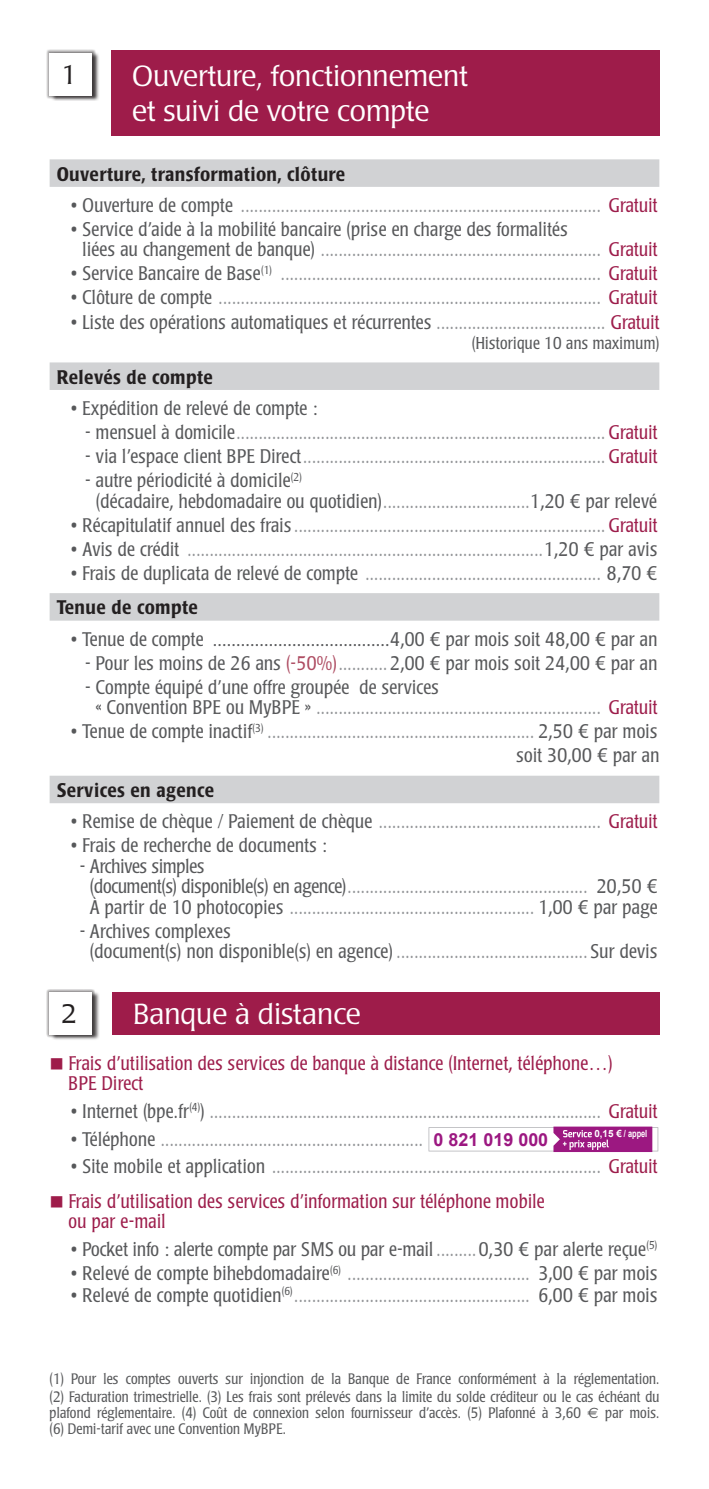
<style>
.page{position:relative;width:709px;height:1489px;background:#fff}
.page>*{position:absolute;margin:0;border:0;box-sizing:border-box;transform-origin:0 0}
.t1{font:300 28.75px/35px "Poppl Laudatio";color:#fff}
.t2{font:300 26.5px "Poppl Laudatio";color:#231f20}
.t3{font:300 condensed 19.5px/34.8px "Poppl Laudatio";letter-spacing:.02em;color:#939598}
.t4{font:300 condensed 19.5px/20.5px "Poppl Laudatio";letter-spacing:.02em;color:#57585a}
.t5{font:300 condensed 19.5px/20.5px "Poppl Laudatio";color:#939598}
.t6{font:300 condensed 19.5px/20.5px "Poppl Laudatio";letter-spacing:.02em;color:#9d1d4b}
.t7{font:500 condensed 19.5px "Poppl Laudatio";letter-spacing:.02em;color:#231f20}
.t8{font:700 18px "Arial";color:#9c1881}
.t9{font:300 condensed 17px "Poppl Laudatio";letter-spacing:.02em;color:#57585a}
.t10{font:300 condensed 15px/16.8px "Poppl Laudatio";letter-spacing:.015em;color:#57585a;text-align:justify}
.t11{font:700 9.75px "Arial";color:#fff}
.s1{color:#57585a}
.s2{color:#9d1d4b}
.s3{color:#939598}
.s4{font-stretch:normal}
.s5{font-weight:500;color:#231f20}
.s6{color:#ae4c62}
.s7{color:#9e1c4a}
.s8{font-family:"Euro Sans";font-weight:400;font-stretch:normal}
</style>
<div class="page">
<div style="left:50px;top:159px;width:609px;height:28px;background:#d1d2d4"></div>
<div style="left:50px;top:362px;width:609px;height:28px;background:#d1d2d4"></div>
<div style="left:50px;top:593px;width:609px;height:27px;background:#d1d2d4"></div>
<div style="left:50px;top:775px;width:609px;height:28px;background:#d1d2d4"></div>
<div style="left:51px;top:52px;width:48px;height:49px;background:#231f20;opacity:.76"></div>
<svg style="left:46px;top:49px;width:50px;height:50px"></svg>
<div style="left:50px;top:53px;width:42px;height:42px;background:#fff"></div>
<div style="left:111px;top:50px;width:548px;height:85px;background:#9e1c4a"></div>
<div style="left:51px;top:991px;width:49px;height:49px;background:#231f20;opacity:.76"></div>
<svg style="left:47px;top:989px;width:48px;height:48px"></svg>
<div style="left:50px;top:991px;width:42px;height:43px;background:#fff"></div>
<div style="left:112px;top:991px;width:547px;height:43px;background:#9e1c4a"></div>
<svg style="left:428px;top:1126px;width:230px;height:25px"></svg>
<h2 class="t2" style="left:61px;top:60px;width:18px">1</h2>
<h1 class="t1" style="left:132px;top:59px;width:337px">Ouverture, fonctionnement et suivi de votre compte</h1>
<p class="t7" style="left:57px;top:163px;width:290px">Ouverture, transformation, clôture</p>
<p class="t3" style="left:71px;top:188px;width:588px"><span class="s1">• Ouverture de compte</span> ................................................................................. <span class="s2">Gratuit</span></p>
<p class="t4" style="left:83px;top:219px;width:576px;text-indent:-12px">• Service d’aide à la mobilité bancaire (prise en charge des formalités<br>liées au changement de banque) <span class="s3">...............................................................</span> <span class="s2">Gratuit</span></p>
<p class="t3" style="left:71px;top:256px;width:588px"><span class="s1">• Service Bancaire de Base</span><sup>(1)</sup> ........................................................................ <span class="s2">Gratuit</span></p>
<p class="t3" style="left:71px;top:280px;width:588px"><span class="s1">• Clôture de compte</span> ...................................................................................... <span class="s2">Gratuit</span></p>
<p class="t4" style="left:71px;top:312px;width:590px">• Liste des opérations automatiques et récurrentes <span class="s3">......................................</span> <span class="s2">Gratuit</span></p>
<p class="t9" style="left:472px;top:334px;width:189px">(Historique 10 ans maximum)</p>
<p class="t7" style="left:57px;top:366px;width:158px">Relevés de compte</p>
<p class="t4" style="left:71px;top:398px;width:248px">• Expédition de relevé de compte <span class="s4">:</span></p>
<p class="t3" style="left:85px;top:415px;width:574px"><span class="s1">- mensuel à domicile</span>................................................................................... <span class="s2">Gratuit</span></p>
<p class="t3" style="left:85px;top:439px;width:574px"><span class="s1">- via l’espace client BPE Direct</span>.................................................................... <span class="s2">Gratuit</span></p>
<p class="t4" style="left:96px;top:470px;width:562px;text-indent:-11px">- autre périodicité à domicile<sup>(2)<br></sup>(décadaire, hebdomadaire ou quotidien)<span class="s3">.................................</span>1,20 € par relevé</p>
<p class="t3" style="left:71px;top:507px;width:588px"><span class="s1">• Récapitulatif annuel des frais</span>...................................................................... <span class="s2">Gratuit</span></p>
<p class="t3" style="left:71px;top:531px;width:588px"><span class="s1">• Avis de crédit</span> ................................................................................<span class="s1">1,20 € par avis</span></p>
<p class="t3" style="left:57px;top:555px;width:602px;text-indent:14px"><span class="s1">• Frais de duplicata de relevé de compte</span> ..................................................... <span class="s1">8,70 €<br></span><span class="s5">Tenue de compte</span></p>
<p class="t4" style="left:71px;top:628px;width:588px">• Tenue de compte <span class="s4">......................................</span>4,00 € par mois soit 48,00 € par an</p>
<p class="t4" style="left:85px;top:652px;width:574px">- Pour les moins de 26 ans <span class="s6">(-50%)</span><span class="s3">...........</span> 2,00 € par mois soit 24,00 € par an</p>
<p class="t3" style="left:96px;top:676px;width:563px;line-height:20.5px;text-indent:-11px"><span class="s1">- Compte équipé d’une offre groupée de services<br>« Convention BPE ou MyBPE »</span> ................................................................ <span class="s2">Gratuit</span></p>
<p class="t3" style="left:71px;top:719px;width:590px;line-height:24px;text-align:right"><span class="s1">• Tenue de compte inactif</span><sup>(3)</sup> ............................................................ <span class="s1">2,50 € par mois soit 30,00 € par an</span></p>
<p class="t7" style="left:57px;top:779px;width:159px">Services en agence</p>
<p class="t3" style="left:71px;top:804px;width:588px"><span class="s1">• Remise de chèque / Paiement de chèque</span> .................................................. <span class="s2">Gratuit</span></p>
<p class="t4" style="left:71px;top:835px;width:258px">• Frais de recherche de documents <span class="s4">:</span></p>
<p class="t5" style="left:90px;top:855px;width:569px;text-indent:-10px"><span class="s1">- Archives simples<br>(document(s) disponible(s) en agence)</span>...................................................... <span class="s1">20,50 €<br>À partir de 10 photocopies</span> ....................................................... <span class="s1">1,00 € par page</span></p>
<p class="t4" style="left:90px;top:920px;width:569px;text-indent:-10px">- Archives complexes<br>(document(s) non disponible(s) en agence) <span class="s3">...........................................</span> Sur devis</p>
<h2 class="t2" style="left:61px;top:998px;width:18px">2</h2>
<h1 class="t1" style="left:133px;top:996px;width:229px">Banque à distance</h1>
<p class="t6" style="left:69px;top:1052px;width:545px;text-indent:-19px"><span class="s7">■</span> Frais d’utilisation des services de banque à distance (Internet, téléphone…)<br>BPE Direct</p>
<p class="t3" style="left:71px;top:1093px;width:588px"><span class="s1">• Internet (bpe.fr</span><sup>(4)</sup><span class="s1">)</span> ........................................................................................ <span class="s2">Gratuit</span></p>
<p class="t3" style="left:71px;top:1121px;width:353px"><span class="s1">• Téléphone</span> ...........................................................</p>
<p class="t11" style="left:594px;top:1127px;width:54px">0,15 € / appel</p>
<p class="t8" style="left:433px;top:1127px;width:116px">0 821 019 000</p>
<p class="t3" style="left:71px;top:1149px;width:588px"><span class="s1">• Site mobile et application</span> .......................................................................... <span class="s2">Gratuit</span></p>
<p class="t6" style="left:69px;top:1190px;width:477px;text-indent:-19px"><span class="s7">■</span> Frais d’utilisation des services d’information sur téléphone mobile ou par e-mail</p>
<p class="t4" style="left:71px;top:1238px;width:588px">• Pocket info <span class="s4">:</span> alerte compte par SMS ou par e-mail <span class="s3">.........</span>0,30 € par alerte reçue<sup>(5)</sup></p>
<p class="t4" style="left:71px;top:1263px;width:588px">• Relevé de compte bihebdomadaire<sup>(6)</sup> <span class="s3">.........................................</span> 3,00 € par mois</p>
<p class="t3" style="left:71px;top:1277px;width:588px"><span class="s1">• Relevé de compte quotidien</span><sup>(6)</sup> ..................................................... <span class="s1">6,00 € par mois</span></p>
<p class="t10" style="left:50px;top:1370px;width:611px">(1) Pour les comptes ouverts sur injonction de la Banque de France conformément à la réglementation. (2) Facturation trimestrielle. (3) Les frais sont prélevés dans la limite du solde créditeur ou le cas échéant du plafond réglementaire. (4) Coût de connexion selon fournisseur d’accès. (5) Plafonné à 3,60 <span class="s8">€</span> par mois. (6) Demi-tarif avec une Convention MyBPE.</p>
</div>
